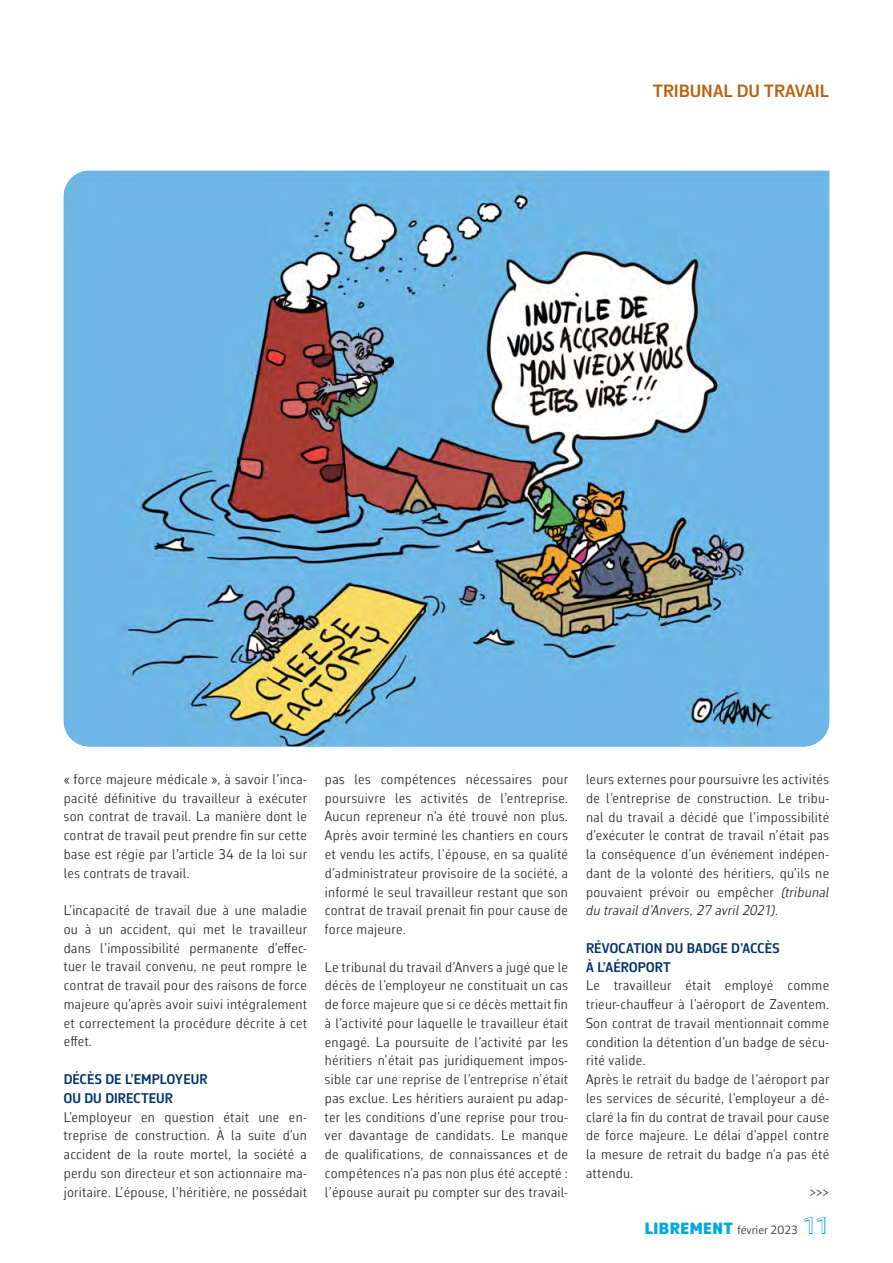
<style>
.page{position:relative;width:893px;height:1263px;background:#fff}
.page>*{position:absolute;margin:0;border:0;box-sizing:border-box;transform-origin:0 0}
.t1{font:600 18px "Corbeau Pro";color:#b66211}
.body_zonder_initiaal{font:300 14.25px/18.8px "Corbeau Con Pro";letter-spacing:.02em;color:#231f20;text-align:justify}
.tussentitel_1{font:600 14.25px "Corbeau Con Pro";letter-spacing:.01em;color:#00306d}
.t2{font:300 12px "Corbeau Pro";color:#231f20}
.s1{font-style:italic}
.s2{font-weight:900;font-size:16.5px;color:#00a8e2}
.s3{font-weight:400;font-size:22.5px;color:#00a8e2}
</style>
<div class="page">
<img style="left:64px;top:171px;width:765px;height:575px">
<p class="t1" style="left:653px;top:79px;width:178px">TRIBUNAL DU TRAVAIL</p>
<p class="body_zonder_initiaal" style="left:64px;top:769px;width:245px">« force majeure médicale », à savoir l’inca&shy;pacité définitive du travailleur à exécuter son contrat de travail. La manière dont le contrat de travail peut prendre fin sur cette base est régie par l’article 34 de la loi sur les contrats de travail.</p>
<p class="body_zonder_initiaal" style="left:64px;top:901px;width:245px">L’incapacité de travail due à une maladie ou à un accident, qui met le travailleur dans l’impossibilité permanente d’effec&shy;tuer le travail convenu, ne peut rompre le contrat de travail pour des raisons de force majeure qu’après avoir suivi intégralement et correctement la procédure décrite à cet effet.</p>
<p class="tussentitel_1" style="left:64px;top:1069px;width:145px">DÉCÈS DE L’EMPLOYEUR</p>
<p class="tussentitel_1" style="left:64px;top:1088px;width:111px">OU DU DIRECTEUR</p>
<p class="body_zonder_initiaal" style="left:64px;top:1107px;width:245px">L’employeur en question était une en&shy;treprise de construction. À la suite d’un accident de la route mortel, la société a perdu son directeur et son actionnaire ma&shy;joritaire. L’épouse, l’héritière, ne possédait</p>
<p class="body_zonder_initiaal" style="left:325px;top:769px;width:245px">pas les compétences nécessaires pour poursuivre les activités de l’entreprise.<br>Aucun repreneur n’a été trouvé non plus.<br>Après avoir terminé les chantiers en cours et vendu les actifs, l’épouse, en sa qualité d’administrateur provisoire de la société, a informé le seul travailleur restant que son contrat de travail prenait fin pour cause de force majeure.</p>
<p class="body_zonder_initiaal" style="left:325px;top:957px;width:245px">Le tribunal du travail d’Anvers a jugé que le décès de l’employeur ne constituait un cas de force majeure que si ce décès mettait fin à l’activité pour laquelle le travailleur était engagé. La poursuite de l’activité par les héritiers n’était pas juridiquement impos&shy;sible car une reprise de l’entreprise n’était pas exclue. Les héritiers auraient pu adap&shy;ter les conditions d’une reprise pour trou&shy;ver davantage de candidats. Le manque de qualifications, de connaissances et de compétences n’a pas non plus été accepté : l’épouse aurait pu compter sur des travail-</p>
<p class="body_zonder_initiaal" style="left:586px;top:770px;width:245px">leurs externes pour poursuivre les activités de l’entreprise de construction. Le tribu&shy;nal du travail a décidé que l’impossibilité d’exécuter le contrat de travail n’était pas la conséquence d’un événement indépen&shy;dant de la volonté des héritiers, qu’ils ne pouvaient prévoir ou empêcher <span class="s1">(tribunal du travail d’Anvers, 27 avril 2021).</span></p>
<p class="tussentitel_1" style="left:586px;top:938px;width:195px">RÉVOCATION DU BADGE D’ACCÈS</p>
<p class="tussentitel_1" style="left:586px;top:957px;width:86px">À L’AÉROPORT</p>
<p class="body_zonder_initiaal" style="left:586px;top:976px;width:245px">Le travailleur était employé comme trieur-chauffeur à l’aéroport de Zaventem.<br>Son contrat de travail mentionnait comme condition la détention d’un badge de sécu&shy;rité valide.</p>
<p class="body_zonder_initiaal" style="left:586px;top:1070px;width:245px">Après le retrait du badge de l’aéroport par les services de sécurité, l’employeur a dé&shy;claré la fin du contrat de travail pour cause de force majeure. Le délai d’appel contre la mesure de retrait du badge n’a pas été attendu.</p>
<p class="body_zonder_initiaal" style="left:809px;top:1182px;width:22px">&gt;&gt;&gt;</p>
<p class="t2" style="left:645px;top:1222px;width:186px"><span class="s2">LIBREMENT</span> février 2023 <span class="s3">11</span></p>
</div>
